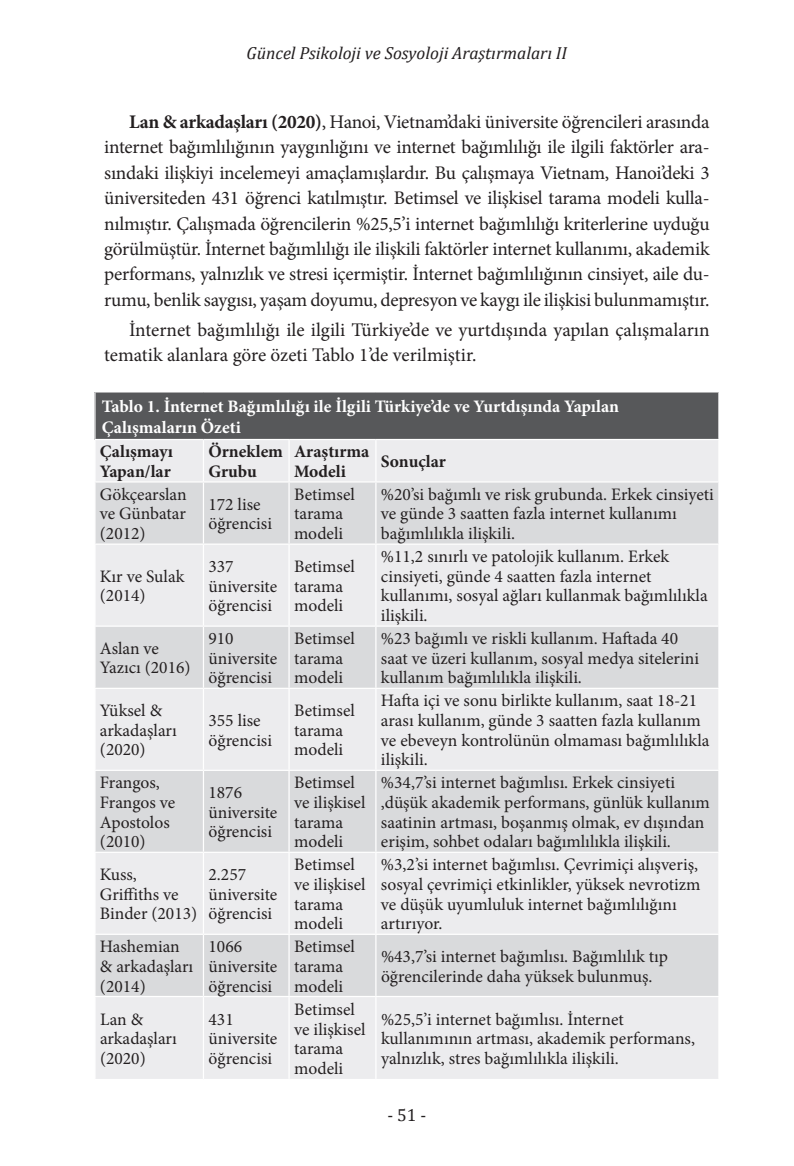
<style>
.page{position:relative;width:794px;height:1166px;background:#fff}
.page>*{position:absolute;margin:0;border:0;box-sizing:border-box;transform-origin:0 0}
.t1{font:19.25px/25.4px "Minion Pro";letter-spacing:-.005em;color:#231f20;text-align:justify}
.t2{font:17.5px/19.8px "Minion Pro";color:#231f20}
.t3{font:700 17.5px/21px "Minion Pro";color:#fff}
.t4{font:700 17.5px/19.8px "Minion Pro";color:#231f20}
.t5{font:italic 17.5px "Cambria";color:#231f20}
.t6{font:17.5px "Cambria";color:#231f20}
.s1{font-weight:700}
</style>
<div class="page">
<div style="left:95px;top:392px;width:624px;height:47px;background:#57585a"></div>
<div style="left:96px;top:440px;width:622px;height:639px;background:#ececee"></div>
<svg style="left:95px;top:482px;width:623px;height:514px;background:#e2e2e4"></svg>
<hr style="left:203px;top:440px;width:1px;height:41px;background:#fff">
<hr style="left:288px;top:440px;width:2px;height:41px;background:#fff">
<hr style="left:375px;top:440px;width:1px;height:41px;background:#fff">
<hr style="left:94px;top:481px;width:109px;height:1px;background:#fff">
<hr style="left:203px;top:481px;width:86px;height:1px;background:#fff">
<hr style="left:203px;top:482px;width:1px;height:61px;background:#fff">
<hr style="left:289px;top:481px;width:87px;height:1px;background:#fff">
<hr style="left:288px;top:482px;width:2px;height:61px;background:#fff">
<hr style="left:376px;top:481px;width:343px;height:1px;background:#fff">
<hr style="left:375px;top:482px;width:1px;height:61px;background:#fff">
<hr style="left:94px;top:543px;width:109px;height:2px;background:#fff">
<hr style="left:203px;top:543px;width:86px;height:2px;background:#fff">
<hr style="left:203px;top:545px;width:1px;height:80px;background:#fff">
<hr style="left:289px;top:543px;width:87px;height:2px;background:#fff">
<hr style="left:288px;top:545px;width:2px;height:80px;background:#fff">
<hr style="left:376px;top:543px;width:343px;height:2px;background:#fff">
<hr style="left:375px;top:545px;width:1px;height:80px;background:#fff">
<hr style="left:94px;top:625px;width:109px;height:2px;background:#fff">
<hr style="left:203px;top:625px;width:86px;height:2px;background:#fff">
<hr style="left:203px;top:627px;width:1px;height:61px;background:#fff">
<hr style="left:289px;top:625px;width:87px;height:2px;background:#fff">
<hr style="left:288px;top:627px;width:2px;height:61px;background:#fff">
<hr style="left:376px;top:625px;width:343px;height:2px;background:#fff">
<hr style="left:375px;top:627px;width:1px;height:61px;background:#fff">
<hr style="left:94px;top:688px;width:109px;height:1px;background:#fff">
<hr style="left:203px;top:688px;width:86px;height:1px;background:#fff">
<hr style="left:203px;top:689px;width:1px;height:81px;background:#fff">
<hr style="left:289px;top:688px;width:87px;height:1px;background:#fff">
<hr style="left:288px;top:689px;width:2px;height:81px;background:#fff">
<hr style="left:376px;top:688px;width:343px;height:1px;background:#fff">
<hr style="left:375px;top:689px;width:1px;height:81px;background:#fff">
<hr style="left:94px;top:770px;width:109px;height:1px;background:#fff">
<hr style="left:203px;top:770px;width:86px;height:1px;background:#fff">
<hr style="left:203px;top:771px;width:1px;height:81px;background:#fff">
<hr style="left:289px;top:770px;width:87px;height:1px;background:#fff">
<hr style="left:288px;top:771px;width:2px;height:81px;background:#fff">
<hr style="left:376px;top:770px;width:343px;height:1px;background:#fff">
<hr style="left:375px;top:771px;width:1px;height:81px;background:#fff">
<hr style="left:94px;top:852px;width:109px;height:1px;background:#fff">
<hr style="left:203px;top:852px;width:86px;height:1px;background:#fff">
<hr style="left:203px;top:853px;width:1px;height:80px;background:#fff">
<hr style="left:289px;top:852px;width:87px;height:1px;background:#fff">
<hr style="left:288px;top:853px;width:2px;height:80px;background:#fff">
<hr style="left:376px;top:852px;width:343px;height:1px;background:#fff">
<hr style="left:375px;top:853px;width:1px;height:80px;background:#fff">
<hr style="left:94px;top:933px;width:109px;height:2px;background:#fff">
<hr style="left:203px;top:933px;width:86px;height:2px;background:#fff">
<hr style="left:203px;top:935px;width:1px;height:61px;background:#fff">
<hr style="left:289px;top:933px;width:87px;height:2px;background:#fff">
<hr style="left:288px;top:935px;width:2px;height:61px;background:#fff">
<hr style="left:376px;top:933px;width:343px;height:2px;background:#fff">
<hr style="left:375px;top:935px;width:1px;height:61px;background:#fff">
<hr style="left:94px;top:996px;width:109px;height:1px;background:#fff">
<hr style="left:203px;top:996px;width:86px;height:1px;background:#fff">
<hr style="left:203px;top:997px;width:1px;height:82px;background:#fff">
<hr style="left:289px;top:996px;width:87px;height:1px;background:#fff">
<hr style="left:288px;top:997px;width:2px;height:82px;background:#fff">
<hr style="left:376px;top:996px;width:343px;height:1px;background:#fff">
<hr style="left:375px;top:997px;width:1px;height:82px;background:#fff">
<hr style="left:718px;top:392px;width:1px;height:47px;background:#fff">
<p class="t5" style="left:247px;top:41px;width:322px">Güncel Psikoloji ve Sosyoloji Araştırmaları II</p>
<p class="t1" style="left:104px;top:109px;width:607px;text-indent:25px"><span class="s1">Lan &amp; arkadaşları (2020)</span>, Hanoi, Vietnam’daki üniversite öğrencileri arasında internet bağımlılığının yaygınlığını ve internet bağımlılığı ile ilgili faktörler ara&shy;sındaki ilişkiyi incelemeyi amaçlamışlardır. Bu çalışmaya Vietnam, Hanoi’deki 3 üniversiteden 431 öğrenci katılmıştır. Betimsel ve ilişkisel tarama modeli kulla&shy;nılmıştır. Çalışmada öğrencilerin %25,5’i internet bağımlılığı kriterlerine uyduğu görülmüştür. İnternet bağımlılığı ile ilişkili faktörler internet kullanımı, akademik performans, yalnızlık ve stresi içermiştir. İnternet bağımlılığının cinsiyet, aile du&shy;rumu, benlik saygısı, yaşam doyumu, depresyon ve kaygı ile ilişkisi bulunmamıştır.</p>
<p class="t1" style="left:104px;top:317px;width:607px;text-indent:25px">İnternet bağımlılığı ile ilgili Türkiye’de ve yurtdışında yapılan çalışmaların tematik alanlara göre özeti Tablo 1’de verilmiştir.</p>
<p class="t3" style="left:102px;top:395px;width:519px">Tablo 1. İnternet Bağımlılığı ile İlgili Türkiye’de ve Yurtdışında Yapılan<br>Çalışmaların Özeti</p>
<p class="t4" style="left:100px;top:441px;width:75px">Çalışmayı<br>Yapan/lar</p>
<p class="t4" style="left:208px;top:441px;width:76px">Örneklem<br>Grubu</p>
<p class="t4" style="left:294px;top:441px;width:77px">Araştırma<br>Modeli</p>
<p class="t4" style="left:381px;top:451px;width:67px">Sonuçlar</p>
<p class="t2" style="left:100px;top:484px;width:88px;text-align:justify">Gökçearslan ve Günbatar (2012)</p>
<p class="t2" style="left:208px;top:494px;width:65px">172 lise öğrencisi</p>
<p class="t2" style="left:294px;top:484px;width:62px">Betimsel tarama modeli</p>
<p class="t2" style="left:381px;top:484px;width:334px">%20’si bağımlı ve risk grubunda. Erkek cinsiyeti ve günde 3 saatten fazla internet kullanımı bağımlılıkla ilişkili.</p>
<p class="t2" style="left:100px;top:566px;width:86px">Kır ve Sulak (2014)</p>
<p class="t2" style="left:208px;top:556px;width:70px">337 üniversite öğrencisi</p>
<p class="t2" style="left:294px;top:556px;width:62px">Betimsel tarama modeli</p>
<p class="t2" style="left:381px;top:546px;width:328px">%11,2 sınırlı ve patolojik kullanım. Erkek cinsiyeti, günde 4 saatten fazla internet kullanımı, sosyal ağları kullanmak bağımlılıkla ilişkili.</p>
<p class="t2" style="left:100px;top:638px;width:92px">Aslan ve<br>Yazıcı (2016)</p>
<p class="t2" style="left:208px;top:628px;width:70px">910 üniversite öğrencisi</p>
<p class="t2" style="left:294px;top:628px;width:62px">Betimsel tarama modeli</p>
<p class="t2" style="left:381px;top:628px;width:320px">%23 bağımlı ve riskli kullanım. Haftada 40 saat ve üzeri kullanım, sosyal medya sitelerini kullanım bağımlılıkla ilişkili.</p>
<p class="t2" style="left:100px;top:700px;width:78px">Yüksel &amp; arkadaşları (2020)</p>
<p class="t2" style="left:208px;top:710px;width:65px">355 lise öğrencisi</p>
<p class="t2" style="left:294px;top:700px;width:62px">Betimsel tarama modeli</p>
<p class="t2" style="left:381px;top:690px;width:330px">Hafta içi ve sonu birlikte kullanım, saat 18-21 arası kullanım, günde 3 saatten fazla kullanım ve ebeveyn kontrolünün olmaması bağımlılıkla ilişkili.</p>
<p class="t2" style="left:100px;top:772px;width:77px">Frangos,<br>Frangos ve<br>Apostolos (2010)</p>
<p class="t2" style="left:208px;top:782px;width:70px">1876 üniversite öğrencisi</p>
<p class="t2" style="left:294px;top:772px;width:73px">Betimsel ve ilişkisel tarama modeli</p>
<p class="t2" style="left:381px;top:772px;width:330px">%34,7’si internet bağımlısı. Erkek cinsiyeti ,düşük akademik performans, günlük kullanım saatinin artması, boşanmış olmak, ev dışından erişim, sohbet odaları bağımlılıkla ilişkili.</p>
<p class="t2" style="left:100px;top:864px;width:99px">Kuss,<br>Griffiths ve<br>Binder (2013)</p>
<p class="t2" style="left:208px;top:864px;width:70px">2.257 üniversite öğrencisi</p>
<p class="t2" style="left:294px;top:854px;width:73px">Betimsel ve ilişkisel tarama modeli</p>
<p class="t2" style="left:381px;top:854px;width:321px">%3,2’si internet bağımlısı. Çevrimiçi alışveriş, sosyal çevrimiçi etkinlikler, yüksek nevrotizm ve düşük uyumluluk internet bağımlılığını artırıyor.</p>
<p class="t2" style="left:100px;top:936px;width:95px">Hashemian &amp; arkadaşları (2014)</p>
<p class="t2" style="left:208px;top:936px;width:70px">1066 üniversite öğrencisi</p>
<p class="t2" style="left:294px;top:936px;width:62px">Betimsel tarama modeli</p>
<p class="t2" style="left:381px;top:946px;width:288px">%43,7’si internet bağımlısı. Bağımlılık tıp öğrencilerinde daha yüksek bulunmuş.</p>
<p class="t2" style="left:100px;top:1009px;width:78px">Lan &amp; arkadaşları (2020)</p>
<p class="t2" style="left:208px;top:1009px;width:70px">431 üniversite öğrencisi</p>
<p class="t2" style="left:294px;top:999px;width:73px">Betimsel ve ilişkisel tarama modeli</p>
<p class="t2" style="left:381px;top:1009px;width:315px">%25,5’i internet bağımlısı. İnternet kullanımının artması, akademik performans, yalnızlık, stres bağımlılıkla ilişkili.</p>
<p class="t6" style="left:387px;top:1104px;width:40px">- 51 -</p>
</div>
